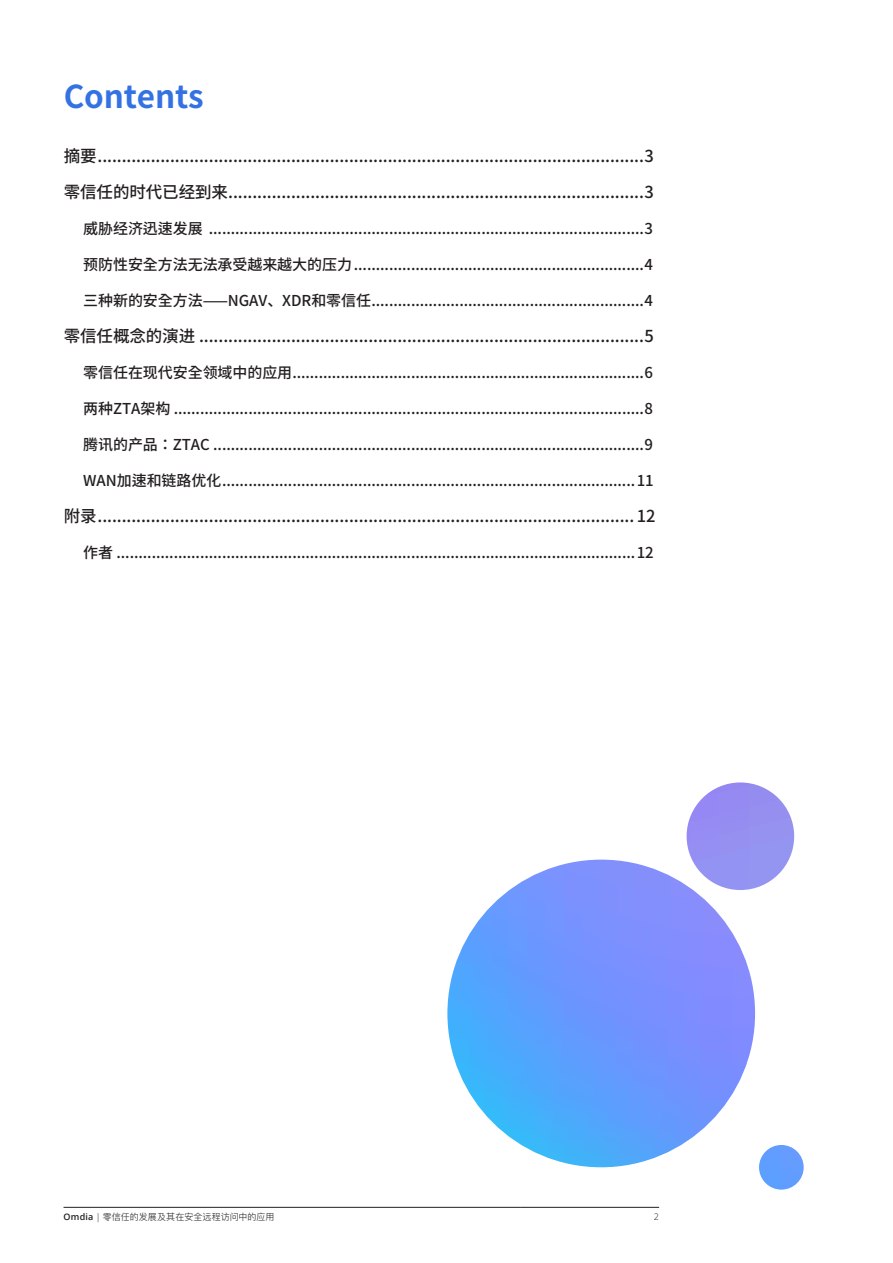
<style>
.page{position:relative;width:893px;height:1263px;background:#fff}
.page>*{position:absolute;margin:0;border:0;box-sizing:border-box;transform-origin:0 0}
.Heading_1{font:700 31.5px "Noto Sans CJ Kkr";letter-spacing:-.005em;color:#3472e4}
.contents_text_bold{font:500 16.5px "Noto Sans CJ Kkr";letter-spacing:-.005em;color:#231f20}
.t1{font:500 15px "Noto Sans CJ Kkr";letter-spacing:-.005em;color:#231f20}
.t2{font:300 9px "Ping Fang SC";letter-spacing:.005em;color:#231f20}
.t3{font:300 9px "Open Sans";color:#231f20}
.s1{font-family:"Open Sans";font-weight:600}
.s2{font-family:"Open Sans"}
</style>
<div class="page">
<hr style="left:64px;top:1207px;width:457px;height:1px;background:#231f20">
<hr style="left:521px;top:1207px;width:138px;height:1px;background:#231f20">
<div style="left:759px;top:1145px;width:45px;height:44px;background:#619dff;border-radius:22px"></div>
<svg style="left:447px;top:860px;width:308px;height:307px;background:#6899fd"></svg>
<div style="left:687px;top:782px;width:107px;height:108px;background:#9590f1;border-radius:54px"></div>
<p class="Heading_1" style="left:64px;top:79px;width:142px">Contents</p>
<p class="contents_text_bold" style="left:64px;top:147px;width:591px">摘要..................................................................................................................3</p>
<p class="contents_text_bold" style="left:64px;top:183px;width:591px">零信任的时代已经到来.......................................................................................3</p>
<p class="t1" style="left:83px;top:220px;width:571px">威胁经济迅速发展 ....................................................................................................3</p>
<p class="t1" style="left:83px;top:256px;width:571px">预防性安全方法无法承受越来越大的压力...................................................................4</p>
<p class="t1" style="left:83px;top:292px;width:571px">三种新的安全方法——NGAV、XDR和零信任...............................................................4</p>
<p class="contents_text_bold" style="left:64px;top:327px;width:591px">零信任概念的演进.............................................................................................5</p>
<p class="t1" style="left:83px;top:364px;width:571px">零信任在现代安全领域中的应用.................................................................................6</p>
<p class="t1" style="left:83px;top:400px;width:571px">两种ZTA架构............................................................................................................8</p>
<p class="t1" style="left:83px;top:436px;width:571px">腾讯的产品：ZTAC...................................................................................................9</p>
<p class="t1" style="left:83px;top:472px;width:572px">WAN加速和链路优化...............................................................................................11</p>
<p class="contents_text_bold" style="left:64px;top:507px;width:593px">附录................................................................................................................ 12</p>
<p class="t1" style="left:83px;top:544px;width:572px">作者.......................................................................................................................12</p>
<p class="t2" style="left:64px;top:1212px;width:213px"><span class="s1">Omdia</span> <span class="s2">|</span> 零信任的发展及其在安全远程访问中的应用</p>
<p class="t3" style="left:654px;top:1211px;width:7px">2</p>
</div>
